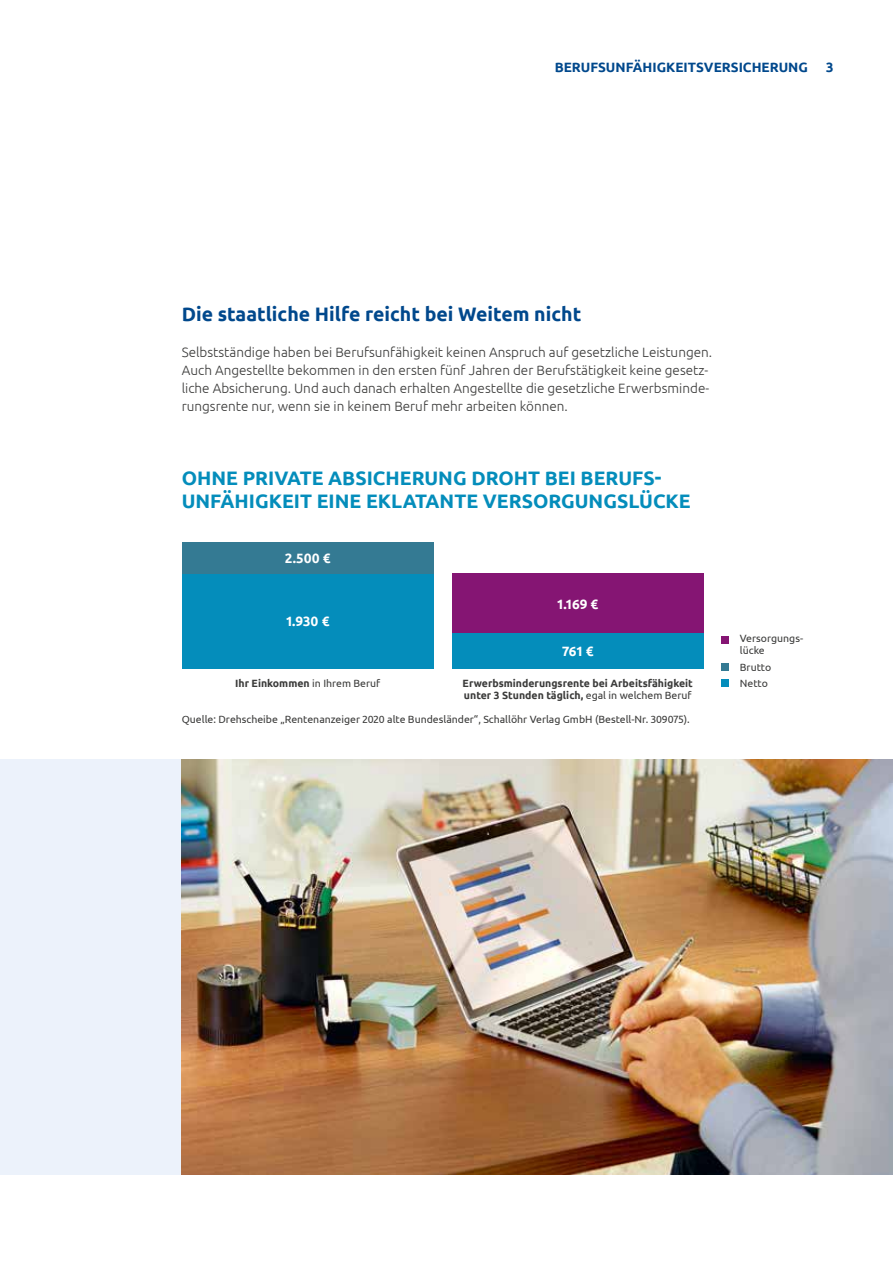
<style>
.page{position:relative;width:893px;height:1263px;background:#fff}
.page>*{position:absolute;margin:0;border:0;box-sizing:border-box;transform-origin:0 0}
.t1{font:700 19.5px/22.5px "Ubuntu";color:#048dbb}
.t2{font:700 19.5px "Ubuntu";color:#00488c}
.t3{font:300 13.5px/18.1px "Ubuntu";color:#3b3b3a}
.t4{font:700 13.5px "Ubuntu";color:#00488c}
.t5{font:700 13.5px "Ubuntu";color:#fff}
.t6{font:10.5px/12px "Ubuntu";color:#3b3b3a}
.t7{font:700 10.5px "Ubuntu";color:#3b3b3a}
.s1{font-weight:400}
</style>
<div class="page">
<div style="left:0;top:759px;width:182px;height:416px;background:#ecf2fb"></div>
<div style="left:722px;top:636px;width:7px;height:7px;background:#851573"></div>
<div style="left:722px;top:663px;width:7px;height:7px;background:#347a93"></div>
<div style="left:722px;top:680px;width:7px;height:7px;background:#048dbb"></div>
<div style="left:182px;top:573px;width:252px;height:96px;background:#048dbb"></div>
<div style="left:452px;top:573px;width:252px;height:61px;background:#851573"></div>
<div style="left:452px;top:634px;width:252px;height:35px;background:#048dbb"></div>
<div style="left:182px;top:542px;width:252px;height:31px;background:#347a93"></div>
<img style="left:182px;top:759px;width:711px;height:416px">
<p class="t4" style="left:555px;top:59px;width:255px">BERUFSUNFÄHIGKEITSVERSICHERUNG</p>
<p class="t4" style="left:826px;top:59px;width:9px">3</p>
<h1 class="t2" style="left:182px;top:302px;width:401px">Die staatliche Hilfe reicht bei Weitem nicht</h1>
<p class="t3" style="left:182px;top:343px;width:532px">Selbstständige haben bei Berufsunfähigkeit keinen Anspruch auf gesetzliche Leistungen.<br>Auch Angestellte bekommen in den ersten fünf Jahren der Berufstätigkeit keine gesetz&shy;liche Absicherung. Und auch danach erhalten Angestellte die gesetzliche Erwerbsminde&shy;rungsrente nur, wenn sie in keinem Beruf mehr arbeiten können.</p>
<h1 class="t1" style="left:182px;top:466px;width:510px">OHNE PRIVATE ABSICHERUNG DROHT BEI BERUFS-<br>UNFÄHIGKEIT EINE EKLATANTE VERSORGUNGSLÜCKE</h1>
<p class="t5" style="left:285px;top:550px;width:47px">2.500 €</p>
<p class="t5" style="left:286px;top:613px;width:45px">1.930 €</p>
<p class="t5" style="left:557px;top:596px;width:43px">1.169 €</p>
<p class="t5" style="left:562px;top:643px;width:33px">761 €</p>
<p class="t6" style="left:740px;top:632px;width:65px">Versorgungs&shy;lücke</p>
<p class="t6" style="left:740px;top:660px;width:33px">Brutto</p>
<p class="t7" style="left:235px;top:677px;width:147px">Ihr Einkommen <span class="s1">in Ihrem Beruf</span></p>
<p class="t7" style="left:463px;top:677px;width:232px">Erwerbsminderungsrente bei Arbeitsfähigkeit</p>
<p class="t6" style="left:740px;top:677px;width:30px">Netto</p>
<p class="t7" style="left:464px;top:689px;width:229px">unter 3 Stunden täglich, <span class="s1">egal in welchem Beruf</span></p>
<p class="t6" style="left:182px;top:713px;width:509px">Quelle: Drehscheibe „Rentenanzeiger 2020 alte Bundesländer“, Schallöhr Verlag GmbH (Bestell-Nr. 309075).</p>
</div>
